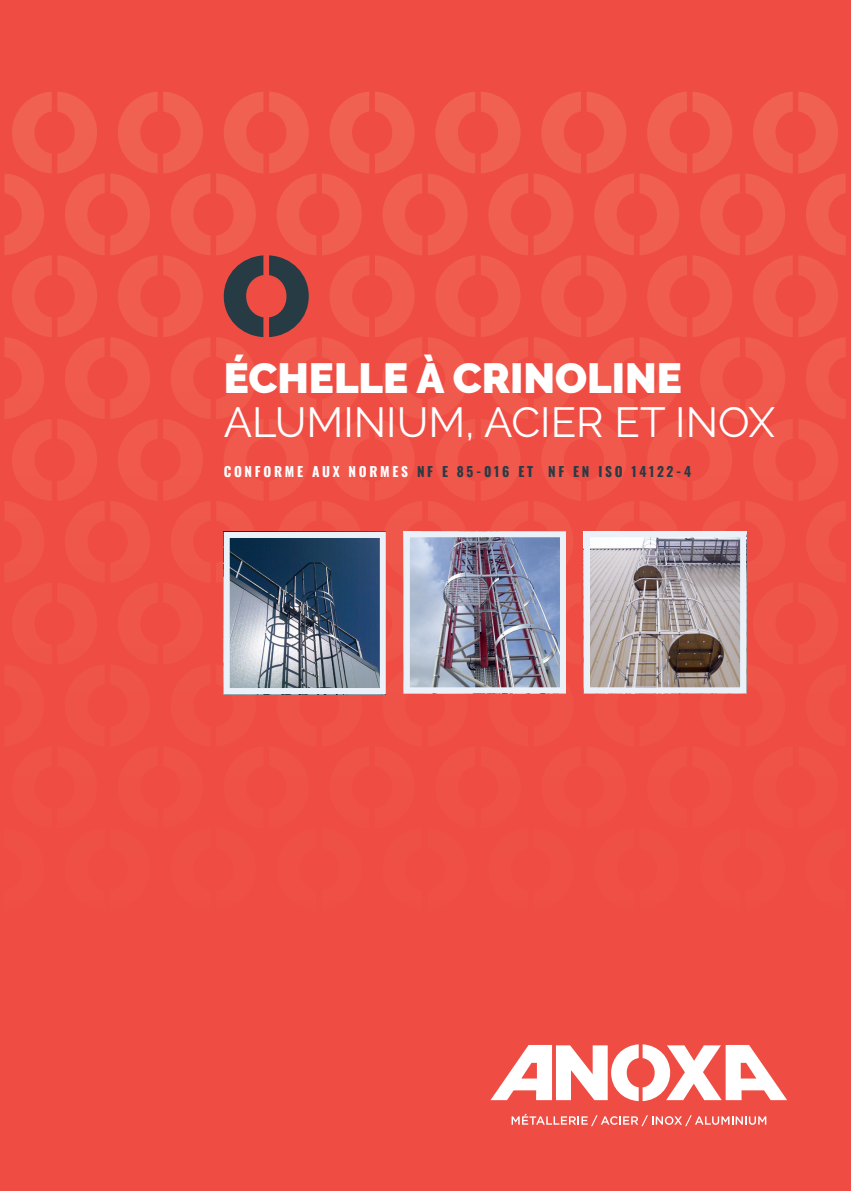
<style>
.page{position:relative;width:851px;height:1191px;background:#fff}
.page>*{position:absolute;margin:0;border:0;box-sizing:border-box;transform-origin:0 0}
.t1{font:42px "Raleway";color:#fff}
.t2{font:900 42px "Raleway";color:#fff}
.t3{font:700 13.5px "Oswald";letter-spacing:.2em;color:#273b44}
.s1{color:#fff}
</style>
<div class="page">
<div style="left:0;top:0;width:850px;height:1191px;background:#ef4d44"></div>
<svg style="left:322px;top:92px;width:47px;height:603px"></svg>
<svg style="left:375px;top:92px;width:47px;height:603px"></svg>
<svg style="left:5px;top:92px;width:152px;height:426px"></svg>
<svg style="left:163px;top:92px;width:47px;height:426px"></svg>
<svg style="left:428px;top:92px;width:258px;height:602px"></svg>
<svg style="left:692px;top:92px;width:47px;height:602px"></svg>
<svg style="left:745px;top:92px;width:47px;height:602px"></svg>
<svg style="left:798px;top:92px;width:47px;height:426px"></svg>
<svg style="left:511px;top:1113px;width:255px;height:13px"></svg>
<svg style="left:490px;top:1044px;width:297px;height:57px"></svg>
<svg style="left:216px;top:92px;width:47px;height:603px"></svg>
<svg style="left:269px;top:92px;width:47px;height:603px"></svg>
<img style="left:231px;top:539px;width:148px;height:148px">
<div style="left:224px;top:532px;width:162px;height:162px;border:6px solid #eaf1f9"></div>
<img style="left:411px;top:538px;width:148px;height:148px">
<div style="left:404px;top:531px;width:162px;height:162px;border:6px solid #eaf1f9"></div>
<img style="left:591px;top:538px;width:148px;height:148px">
<div style="left:584px;top:531px;width:162px;height:162px;border:6px solid #eaf1f9"></div>
<p class="t2" style="left:224px;top:354px;width:459px">ÉCHELLE À CRINOLINE</p>
<p class="t1" style="left:224px;top:397px;width:552px">ALUMINIUM, ACIER ET INOX</p>
<p class="t3" style="left:224px;top:464px;width:469px"><span class="s1">CONFORME AUX NORMES</span> NF E 85-016 ET NF EN ISO 14122-4</p>
</div>
